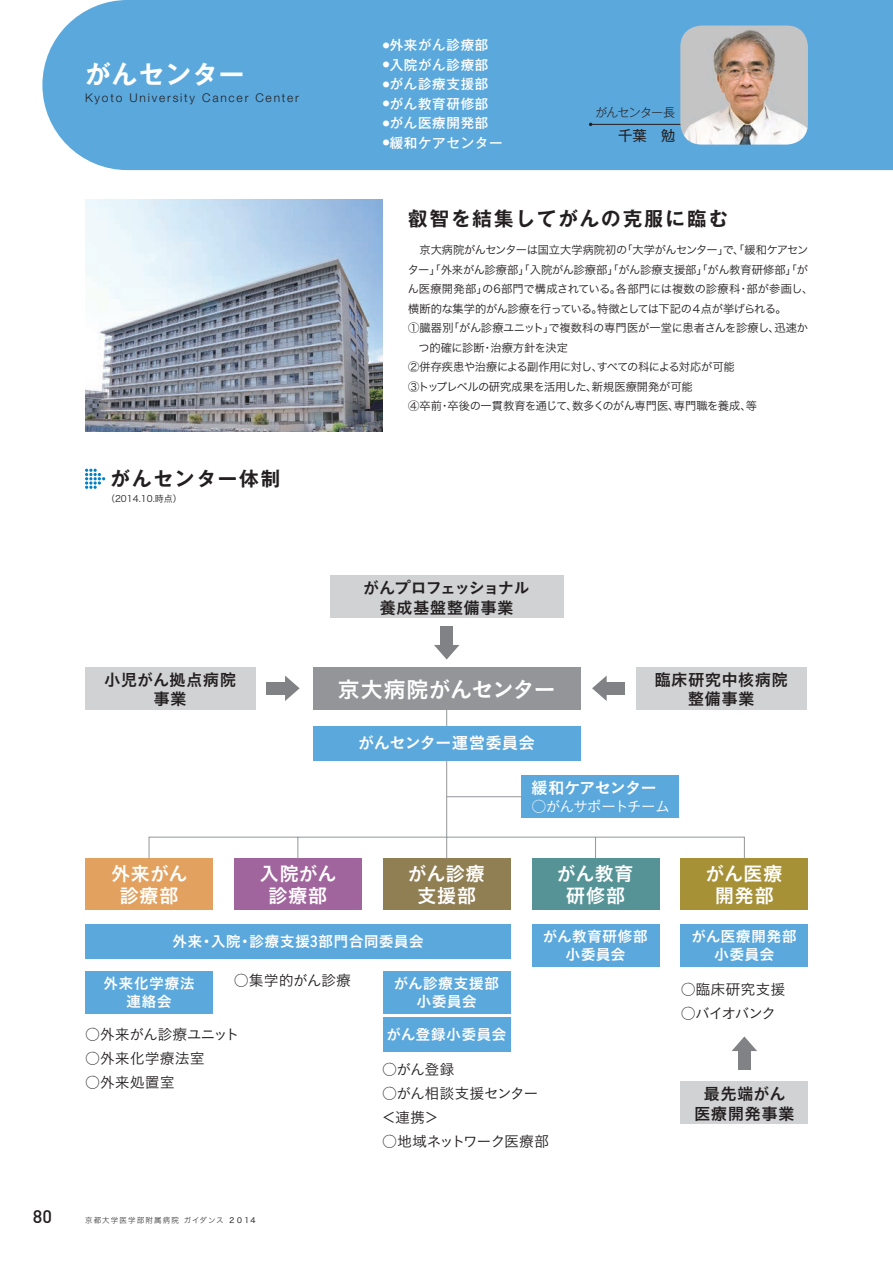
<style>
.page{position:relative;width:893px;height:1263px;background:#fff}
.page>*{position:absolute;margin:0;border:0;box-sizing:border-box;transform-origin:0 0}
.t1{font:700 25.5px "Gothic MB101 Pr 5 De";letter-spacing:.05em;color:#fff}
.t2{font:22.5px "Koburina Go Std W6 90 pv RKSJ H";letter-spacing:-.045em;color:#fff}
.t3{font:19.5px/22.5px "Koburina Go Std W6 90 pv RKSJ H";letter-spacing:.02em;color:#fff;text-align:center}
.t4{font:700 19.5px "Gothic MB101 Pr 5 De";letter-spacing:.1em;color:#231f20}
.t5{font:500 18px "Adi Haus";color:#231f20}
.t6{font:16.5px/19.5px "Koburina Go Std W6 90 pv RKSJ H";letter-spacing:.02em;color:#231f20;text-align:center}
.t7{font:16.5px/19.5px "Koburina Go Std W6 90 pv RKSJ H";letter-spacing:-.045em;color:#231f20;text-align:center}
.t8{font:16.5px "Koburina Go Std W6 90 pv RKSJ H";letter-spacing:-.025em;color:#fff}
.t9{font:16.5px "Koburina Go Std W6 90 pv RKSJ H";letter-spacing:-.05em;color:#fff}
.t10{font:15px/18px "Koburina Go Std W6 90 pv RKSJ H";letter-spacing:.02em;color:#fff;text-align:center}
.t11{font:15px/24px "Koburina Go Std W3 90 pv RKSJ H";letter-spacing:-.035em;color:#231f20}
.t12{font:15px "Koburina Go Std W3 90 pv RKSJ H";letter-spacing:-.08em;color:#231f20}
.t13{font:15px "Koburina Go Std W3 90 pv RKSJ H";letter-spacing:-.08em;color:#fff}
.t14{font:15px "Koburina Go Std W3 90 pv RKSJ H";color:#231f20}
.t15{font:15px "Koburina Go Std W6 90 pv RKSJ H";color:#fff}
.t16{font:14.25px "Gothic MB101 Pr 5";color:#231f20}
.t17{font:500 13.5px "Gothic MB101 Pr 5";letter-spacing:.05em;color:#fff}
.t18{font:300 12px "Helvetica Neue LT Std";letter-spacing:.15em;color:#231f20}
.t19{font:300 12px "Gothic MB101 Pr 5";letter-spacing:-.075em;color:#231f20}
.t20{font:11.25px "Hira Kaku Std W3";letter-spacing:-.025em;color:#231f20}
.t21{font:11.25px "Hira Kaku Std W3";color:#231f20}
.t22{font:11.25px "Hira Kaku Std W3";letter-spacing:.005em;color:#231f20}
.t23{font:9px "Hira Kaku Std W3";color:#231f20}
.t24{font:7.5px "Hira Kaku Std W2";letter-spacing:.15em;color:#231f20}
.s1{font-family:"Hira Kaku Std W4"}
</style>
<div class="page">
<div style="left:42px;top:0;width:851px;height:170px;background:#5ba8dc"></div>
<hr style="left:591px;top:124px;width:91px;height:1px;background:#231f20">
<img style="left:85px;top:200px;width:298px;height:232px">
<svg style="left:85px;top:469px;width:20px;height:20px"></svg>
<img style="left:680px;top:26px;width:128px;height:119px">
<div style="left:85px;top:858px;width:128px;height:51px;background:#e2a15f"></div>
<div style="left:234px;top:858px;width:128px;height:51px;background:#a1659d"></div>
<div style="left:383px;top:858px;width:127px;height:51px;background:#917f54"></div>
<div style="left:532px;top:858px;width:127px;height:51px;background:#559397"></div>
<div style="left:681px;top:858px;width:127px;height:51px;background:#a79137"></div>
<div style="left:532px;top:924px;width:127px;height:43px;background:#5ba8dc"></div>
<div style="left:681px;top:924px;width:127px;height:43px;background:#5ba8dc"></div>
<div style="left:681px;top:1082px;width:127px;height:42px;background:#d1d2d4"></div>
<div style="left:85px;top:971px;width:128px;height:42px;background:#5ba8dc"></div>
<div style="left:383px;top:971px;width:127px;height:42px;background:#5ba8dc"></div>
<div style="left:85px;top:924px;width:425px;height:34px;background:#5ba8dc"></div>
<div style="left:383px;top:1018px;width:127px;height:34px;background:#5ba8dc"></div>
<svg style="left:148px;top:709px;width:597px;height:150px"></svg>
<div style="left:313px;top:726px;width:268px;height:35px;background:#5ba8dc"></div>
<hr style="left:446px;top:761px;width:1px;height:76px;background:#939598">
<div style="left:636px;top:667px;width:170px;height:42px;background:#d1d2d4"></div>
<div style="left:521px;top:775px;width:157px;height:43px;background:#5ba8dc"></div>
<div style="left:313px;top:667px;width:268px;height:42px;background:#939598"></div>
<div style="left:330px;top:575px;width:233px;height:43px;background:#d1d2d4"></div>
<div style="left:604px;top:682px;width:21px;height:13px;background:#808285"></div>
<svg style="left:592px;top:675px;width:15px;height:26px"></svg>
<div style="left:440px;top:627px;width:13px;height:21px;background:#808285"></div>
<svg style="left:434px;top:645px;width:25px;height:14px"></svg>
<div style="left:738px;top:1048px;width:13px;height:21px;background:#808285"></div>
<svg style="left:732px;top:1036px;width:25px;height:15px"></svg>
<div style="left:267px;top:682px;width:21px;height:13px;background:#808285"></div>
<svg style="left:285px;top:675px;width:15px;height:26px"></svg>
<div style="left:85px;top:667px;width:170px;height:42px;background:#d1d2d4"></div>
<hr style="left:892px;top:0;width:1px;height:51px;background:#5ba8dc">
<h1 class="t1" style="left:85px;top:53px;width:161px">がんセンター</h1>
<p class="t18" style="left:85px;top:91px;width:216px">Kyoto University Cancer Center</p>
<h3 class="t4" style="left:111px;top:462px;width:171px">がんセンター体制</h3>
<p class="t23" style="left:106px;top:491px;width:77px">（2014.10.時点）</p>
<h3 class="t6" style="left:104px;top:670px;width:134px">小児がん拠点病院事業</h3>
<p class="t17" style="left:383px;top:34px;width:107px"><sup>●</sup>外来がん診療部</p>
<p class="t17" style="left:383px;top:53px;width:107px"><sup>●</sup>入院がん診療部</p>
<p class="t17" style="left:383px;top:73px;width:107px"><sup>●</sup>がん診療支援部</p>
<p class="t17" style="left:383px;top:92px;width:107px"><sup>●</sup>がん教育研修部</p>
<p class="t17" style="left:383px;top:112px;width:107px"><sup>●</sup>がん医療開発部</p>
<p class="t17" style="left:383px;top:131px;width:121px"><sup>●</sup>緩和ケアセンター</p>
<p class="t19" style="left:595px;top:103px;width:81px">がんセンター長</p>
<p class="t16" style="left:618px;top:124px;width:58px">千葉　勉</p>
<h3 class="t4" style="left:408px;top:202px;width:321px">叡智を結集してがんの克服に臨む</h3>
<p class="t20" style="left:408px;top:241px;width:402px">　京大病院がんセンターは国立大学病院初の「大学がんセンター」で、「緩和ケアセン</p>
<p class="t22" style="left:408px;top:261px;width:402px">ター」「外来がん診療部」「入院がん診療部」「がん診療支援部」「がん教育研修部」「が</p>
<p class="t21" style="left:408px;top:280px;width:407px">ん医療開発部」の6部門で構成されている。各部門には複数の診療科・部が参画し、</p>
<p class="t20" style="left:408px;top:300px;width:380px">横断的な集学的がん診療を行っている。特徴としては下記の４点が挙げられる。</p>
<p class="t20" style="left:408px;top:319px;width:401px">①臓器別「がん診療ユニット」で複数科の専門医が一堂に患者さんを診療し、迅速か</p>
<p class="t21" style="left:419px;top:339px;width:151px">つ的確に診断・治療方針を決定</p>
<p class="t20" style="left:408px;top:358px;width:328px">②併存疾患や治療による副作用に対し、すべての科による対応が可能</p>
<p class="t20" style="left:408px;top:378px;width:286px">③トップレベルの研究成果を活用した、新規医療開発が可能</p>
<p class="t20" style="left:408px;top:397px;width:350px">④卒前・卒後の一貫教育を通じて、数多くのがん専門医、専門職を養成、等</p>
<h3 class="t7" style="left:363px;top:578px;width:168px">がんプロフェッショナル養成基盤整備事業</h3>
<h2 class="t2" style="left:337px;top:672px;width:220px">京大病院がんセンター</h2>
<h3 class="t8" style="left:358px;top:730px;width:178px">がんセンター運営委員会</h3>
<h3 class="t6" style="left:654px;top:670px;width:135px">臨床研究中核病院整備事業</h3>
<h3 class="t9" style="left:531px;top:775px;width:127px">緩和ケアセンター</h3>
<h3 class="t13" style="left:531px;top:795px;width:140px">○がんサポートチーム</h3>
<h3 class="t3" style="left:111px;top:863px;width:79px">外来がん診療部</h3>
<h3 class="t3" style="left:260px;top:863px;width:79px">入院がん診療部</h3>
<h3 class="t3" style="left:408px;top:863px;width:79px">がん診療支援部</h3>
<h3 class="t3" style="left:557px;top:863px;width:79px">がん教育研修部</h3>
<h3 class="t3" style="left:706px;top:863px;width:79px">がん医療開発部</h3>
<h3 class="t10" style="left:543px;top:928px;width:107px">がん教育研修部小委員会</h3>
<h3 class="t10" style="left:692px;top:928px;width:107px">がん医療開発部小委員会</h3>
<h3 class="t10" style="left:172px;top:933px;width:253px">外来・入院・診療支援3部門合同委員会</h3>
<h3 class="t11" style="left:234px;top:968px;width:119px">○集学的がん診療</h3>
<h3 class="t10" style="left:103px;top:975px;width:93px">外来化学療法連絡会</h3>
<h3 class="t10" style="left:394px;top:975px;width:107px">がん診療支援部小委員会</h3>
<h3 class="t11" style="left:85px;top:1022px;width:156px">○外来がん診療ユニット</h3>
<h3 class="t14" style="left:85px;top:1047px;width:121px">○外来化学療法室</h3>
<h3 class="t11" style="left:85px;top:1070px;width:91px">○外来処置室</h3>
<h3 class="t5" style="left:33px;top:1205px;width:21px">80</h3>
<p class="t24" style="left:85px;top:1214px;width:172px">京都大学医学部附属病院 ガイダンス <span class="s1">２０１4</span></p>
<h3 class="t15" style="left:387px;top:1023px;width:121px">がん登録小委員会</h3>
<h3 class="t11" style="left:382px;top:1057px;width:74px">○がん登録</h3>
<h3 class="t11" style="left:381px;top:1081px;width:158px">○がん相談支援センター＜連携＞</h3>
<h3 class="t12" style="left:382px;top:1129px;width:168px">○地域ネットワーク医療部</h3>
<h3 class="t11" style="left:681px;top:977px;width:106px">○臨床研究支援</h3>
<h3 class="t11" style="left:681px;top:1001px;width:97px">○バイオバンク</h3>
<h3 class="t6" style="left:694px;top:1085px;width:102px">最先端がん医療開発事業</h3>
</div>
